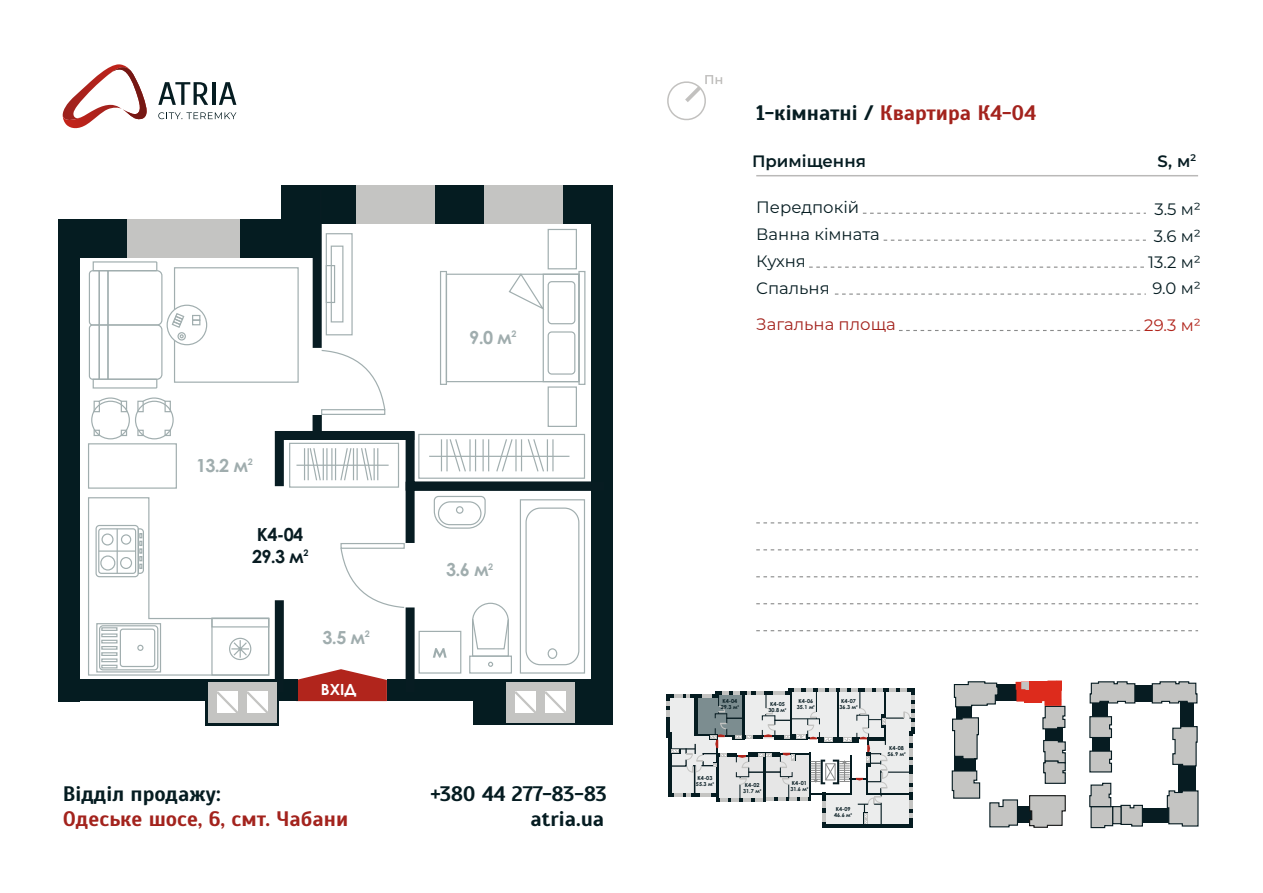
<style>
.page{position:relative;width:1263px;height:893px;background:#fff}
.page>*{position:absolute;margin:0;border:0;box-sizing:border-box;transform-origin:0 0}
.t1{font:700 21px "Scada";color:#a3231d}
.t2{font:700 21px/25.2px "Scada";color:#051c21;text-align:right}
.t3{font:700 18px "Century Gothic";color:#a0adae}
.t4{font:700 18px "Century Gothic";color:#081c22}
.t5{font:16.5px/26.8px "Montserrat";color:#051c21}
.t6{font:600 16.5px "Montserrat";color:#051c21}
.t7{font:16.5px "Montserrat";color:#a3231d}
.t8{font:16.5px "Montserrat";color:#b1251c}
.t9{font:700 15.3px "Century Gothic";color:#fff}
.t10{font:700 9px "Century Gothic";color:#a0adae}
.t11{font:700 9px "Century Gothic";color:#081c22}
.t12{font:700 5.4px "Century Gothic";color:#071c22}
.t13{font:700 2.7px "Century Gothic";color:#071c22}
.s1{color:#051c21}
.s2{color:#071c22}
</style>
<div class="page">
<div style="left:205px;top:689px;width:74px;height:36px;background:#051c21"></div>
<div style="left:58px;top:680px;width:239px;height:21px;background:#051c21"></div>
<div style="left:312px;top:185px;width:301px;height:38px;background:#051c21"></div>
<div style="left:484px;top:185px;width:79px;height:38px;background:#c4c4c2"></div>
<div style="left:356px;top:185px;width:78px;height:38px;background:#c4c4c2"></div>
<div style="left:326px;top:233px;width:27px;height:102px;border:1px solid #a1aeaf"></div>
<div style="left:331px;top:246px;width:12px;height:76px;border:1px solid #a1aeaf"></div>
<div style="left:326px;top:265px;width:9px;height:38px;border:1px solid #a1aeaf"></div>
<div style="left:473px;top:680px;width:140px;height:45px;background:#051c21"></div>
<div style="left:591px;top:185px;width:22px;height:516px;background:#051c21"></div>
<div style="left:506px;top:682px;width:68px;height:41px;background:#c4c4c2"></div>
<div style="left:58px;top:231px;width:21px;height:470px;background:#051c21"></div>
<div style="left:313px;top:189px;width:9px;height:159px;background:#071c22"></div>
<div style="left:313px;top:415px;width:9px;height:18px;background:#071c22"></div>
<div style="left:321px;top:409px;width:64px;height:6px;border:1px solid #a1aeaf"></div>
<svg style="left:321px;top:350px;width:65px;height:61px"></svg>
<div style="left:440px;top:271px;width:7px;height:114px;border:1px solid #a1aeaf"></div>
<div style="left:446px;top:274px;width:134px;height:108px;border:1px solid #a1aeaf"></div>
<div style="left:543px;top:274px;width:37px;height:108px;border:1px solid #a1aeaf"></div>
<div style="left:548px;top:331px;width:27px;height:44px;border:1px solid #a1aeaf;border-radius:4px"></div>
<div style="left:548px;top:281px;width:27px;height:43px;border:1px solid #a1aeaf;border-radius:4px"></div>
<svg style="left:508px;top:273px;width:38px;height:38px"></svg>
<div style="left:578px;top:271px;width:7px;height:114px;border:1px solid #a1aeaf"></div>
<div style="left:548px;top:386px;width:29px;height:41px;border:1px solid #a1aeaf"></div>
<div style="left:548px;top:229px;width:29px;height:40px;border:1px solid #a1aeaf"></div>
<svg style="left:88px;top:261px;width:75px;height:128px"></svg>
<div style="left:174px;top:267px;width:125px;height:116px;border:1px solid #a1aeaf"></div>
<div style="left:167px;top:305px;width:40px;height:40px;background:#fff;border:1px solid #a1aeaf;border-radius:50%"></div>
<div style="left:177px;top:332px;width:9px;height:9px;border:1px solid #a1aeaf;border-radius:50%"></div>
<svg style="left:171px;top:312px;width:14px;height:26px"></svg>
<div style="left:192px;top:315px;width:8px;height:6px;border:1px solid #a1aeaf"></div>
<div style="left:192px;top:320px;width:8px;height:5px;border:1px solid #a1aeaf"></div>
<div style="left:58px;top:219px;width:259px;height:38px;background:#051c21"></div>
<div style="left:128px;top:219px;width:112px;height:38px;background:#c4c4c2"></div>
<div style="left:282px;top:185px;width:38px;height:72px;background:#051c21"></div>
<div style="left:91px;top:401px;width:39px;height:38px;border:1px solid #a1aeaf;border-radius:50%"></div>
<div style="left:94px;top:401px;width:6px;height:11px;border:1px solid #a1aeaf"></div>
<div style="left:121px;top:401px;width:6px;height:11px;border:1px solid #a1aeaf"></div>
<svg style="left:98px;top:397px;width:25px;height:6px"></svg>
<div style="left:135px;top:401px;width:39px;height:38px;border:1px solid #a1aeaf;border-radius:50%"></div>
<div style="left:137px;top:401px;width:7px;height:11px;border:1px solid #a1aeaf"></div>
<div style="left:164px;top:401px;width:7px;height:11px;border:1px solid #a1aeaf"></div>
<svg style="left:142px;top:397px;width:25px;height:6px"></svg>
<div style="left:208px;top:682px;width:68px;height:41px;background:#c4c4c2"></div>
<svg style="left:667px;top:75px;width:55px;height:46px"></svg>
<svg style="left:63px;top:64px;width:84px;height:65px"></svg>
<svg style="left:158px;top:82px;width:50px;height:23px"></svg>
<hr style="left:212px;top:82px;width:3px;height:23px;background:#051c21">
<svg style="left:219px;top:82px;width:17px;height:23px"></svg>
<svg style="left:158px;top:112px;width:78px;height:7px"></svg>
<svg style="left:756px;top:630px;width:442px;height:1px"></svg>
<svg style="left:756px;top:603px;width:442px;height:1px"></svg>
<svg style="left:756px;top:576px;width:442px;height:1px"></svg>
<svg style="left:756px;top:549px;width:442px;height:1px"></svg>
<svg style="left:756px;top:522px;width:442px;height:1px"></svg>
<div style="left:1181px;top:699px;width:13px;height:32px;background:#071c22"></div>
<div style="left:1138px;top:808px;width:33px;height:14px;background:#071c22"></div>
<div style="left:1178px;top:761px;width:18px;height:35px;background:#071c22"></div>
<div style="left:1092px;top:736px;width:18px;height:16px;background:#071c22"></div>
<div style="left:1092px;top:699px;width:15px;height:21px;background:#071c22"></div>
<div style="left:1128px;top:685px;width:26px;height:17px;background:#071c22"></div>
<div style="left:1013px;top:806px;width:26px;height:17px;background:#071c22"></div>
<div style="left:956px;top:706px;width:15px;height:15px;background:#071c22"></div>
<div style="left:994px;top:685px;width:25px;height:16px;background:#071c22"></div>
<div style="left:1045px;top:726px;width:18px;height:17px;background:#071c22"></div>
<div style="left:954px;top:756px;width:22px;height:15px;background:#071c22"></div>
<svg style="left:952px;top:717px;width:27px;height:43px"></svg>
<svg style="left:951px;top:770px;width:30px;height:29px"></svg>
<svg style="left:989px;top:799px;width:29px;height:29px"></svg>
<svg style="left:1043px;top:740px;width:23px;height:44px"></svg>
<svg style="left:1089px;top:716px;width:23px;height:23px"></svg>
<svg style="left:1089px;top:750px;width:23px;height:23px"></svg>
<svg style="left:1089px;top:681px;width:47px;height:23px"></svg>
<svg style="left:1151px;top:681px;width:47px;height:23px"></svg>
<svg style="left:1172px;top:725px;width:26px;height:42px"></svg>
<svg style="left:1166px;top:790px;width:33px;height:37px"></svg>
<svg style="left:1089px;top:782px;width:54px;height:47px"></svg>
<svg style="left:1029px;top:795px;width:37px;height:33px"></svg>
<svg style="left:953px;top:681px;width:46px;height:27px"></svg>
<svg style="left:1016px;top:681px;width:50px;height:49px"></svg>
<hr style="left:756px;top:175px;width:442px;height:1px;background:#bab9b8">
<svg style="left:863px;top:213px;width:283px;height:1px"></svg>
<svg style="left:884px;top:240px;width:262px;height:1px"></svg>
<svg style="left:809px;top:267px;width:335px;height:1px"></svg>
<svg style="left:835px;top:294px;width:311px;height:1px"></svg>
<svg style="left:899px;top:330px;width:245px;height:1px"></svg>
<hr style="left:822px;top:825px;width:90px;height:3px;background:#051c21">
<svg style="left:666px;top:688px;width:248px;height:138px"></svg>
<svg style="left:87px;top:422px;width:504px;height:294px"></svg>
<h2 class="t3" style="left:196px;top:458px;width:53px">13.2 м</h2>
<h3 class="t10" style="left:248px;top:458px;width:7px">2</h3>
<h2 class="t4" style="left:257px;top:527px;width:48px">К4-04</h2>
<h2 class="t4" style="left:252px;top:549px;width:53px">29.3 м</h2>
<h3 class="t11" style="left:304px;top:550px;width:7px">2</h3>
<h2 class="t3" style="left:323px;top:630px;width:44px">3.5 м</h2>
<h3 class="t9" style="left:321px;top:683px;width:37px">ВХІД</h3>
<h3 class="t10" style="left:365px;top:631px;width:7px">2</h3>
<h1 class="t2" style="left:63px;top:781px;width:160px">Відділ продажу:</h1>
<h1 class="t1" style="left:63px;top:806px;width:287px">Одеське шосе, 6, смт. Чабани</h1>
<h2 class="t3" style="left:469px;top:330px;width:44px">9.0 м</h2>
<h3 class="t10" style="left:511px;top:330px;width:7px">2</h3>
<h2 class="t3" style="left:446px;top:563px;width:44px">3.6 м</h2>
<h3 class="t10" style="left:488px;top:563px;width:7px">2</h3>
<h1 class="t2" style="left:430px;top:781px;width:178px">+380 44 277-83-83 atria.ua</h1>
<h1 class="t1" style="left:756px;top:100px;width:281px"><span class="s1">1-кімнатні /</span> Квартира К4-04</h1>
<h3 class="t6" style="left:752px;top:151px;width:115px">Приміщення</h3>
<h3 class="t5" style="left:756px;top:194px;width:125px">Передпокій<br>Ванна кімната<br>Кухня<br>Спальня</h3>
<h3 class="t7" style="left:756px;top:314px;width:141px">Загальна площа</h3>
<p class="t12" style="left:722px;top:699px;width:16px">К4-04</p>
<p class="t12" style="left:721px;top:705px;width:18px">29.3 м</p>
<p class="t13" style="left:737px;top:705px;width:3px">2</p>
<p class="t12" style="left:770px;top:702px;width:16px">К4-05</p>
<p class="t12" style="left:768px;top:708px;width:18px">30.8 м</p>
<p class="t13" style="left:785px;top:708px;width:3px">2</p>
<p class="t12" style="left:798px;top:699px;width:16px">К4-06</p>
<p class="t12" style="left:797px;top:705px;width:18px">35.1 м</p>
<p class="t13" style="left:813px;top:705px;width:3px">2</p>
<p class="t12" style="left:841px;top:699px;width:16px">К4-07</p>
<p class="t12" style="left:839px;top:705px;width:18px">36.3 м</p>
<p class="t13" style="left:856px;top:705px;width:3px">2</p>
<p class="t12" style="left:889px;top:746px;width:16px">К4-08</p>
<p class="t12" style="left:887px;top:752px;width:18px">56.9 м</p>
<p class="t13" style="left:904px;top:752px;width:3px">2</p>
<p class="t12" style="left:697px;top:776px;width:16px">К4-03</p>
<p class="t12" style="left:696px;top:782px;width:18px">55.3 м</p>
<p class="t13" style="left:712px;top:782px;width:3px">2</p>
<p class="t12" style="left:745px;top:783px;width:16px">К4-02</p>
<p class="t12" style="left:743px;top:789px;width:18px">31.7 м</p>
<p class="t13" style="left:760px;top:789px;width:3px">2</p>
<p class="t12" style="left:792px;top:781px;width:16px">К4-01</p>
<p class="t12" style="left:790px;top:787px;width:18px">31.6 м</p>
<p class="t13" style="left:807px;top:787px;width:3px">2</p>
<p class="t12" style="left:836px;top:807px;width:16px">К4-09</p>
<p class="t12" style="left:834px;top:813px;width:18px">46.6 м</p>
<p class="t13" style="left:850px;top:813px;width:3px">2</p>
<h3 class="t6" style="left:1157px;top:151px;width:40px">S, <span class="s2">м</span><sup>2</sup></h3>
<h3 class="t5" style="left:1148px;top:197px;width:54px;line-height:26.1px;text-align:center">3.5 м²<br>3.6 м²<br>13.2 м²<br>9.0 м²</h3>
<h3 class="t8" style="left:1144px;top:315px;width:58px">29.3 м²</h3>
</div>
